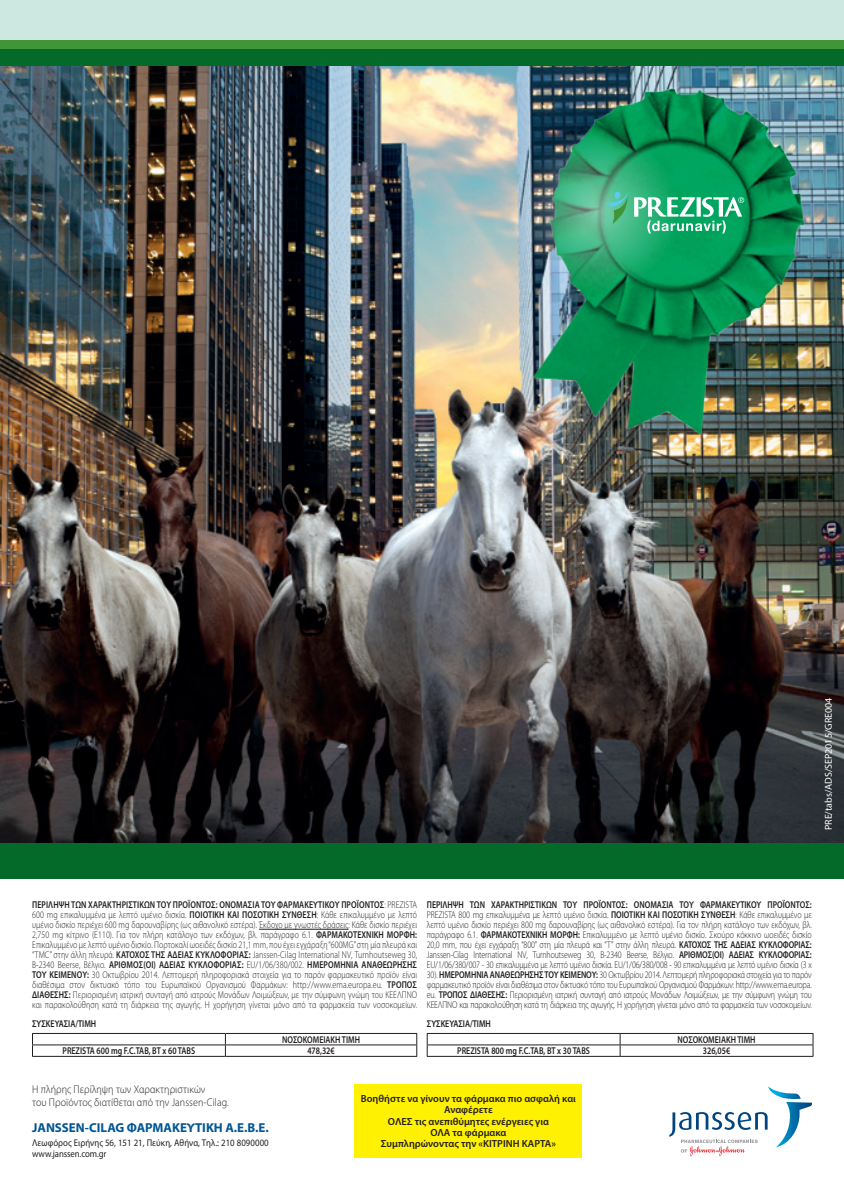
<style>
.page{position:relative;width:844px;height:1191px;background:#fff}
.page>*{position:absolute;margin:0;border:0;box-sizing:border-box;transform-origin:0 0}
.t1{font:700 12.95px "Myriad Pro";color:#005595}
.t2{font:300 11.2px/13px "Myriad Pro";letter-spacing:.01em;color:#231f20;scale:.9 1}
.t3{font:600 10.33px/11.2px "Myriad Pro";color:#231f20;text-align:center}
.t4{font:300 9.97px/10px "Myriad Pro";letter-spacing:-.005em;color:#231f20;text-align:justify;scale:.8 1}
.t5{font:600 9.97px "Myriad Pro";color:#231f20;scale:.8 1}
.t6{font:9.97px "Myriad Pro";color:#fff}
.t7{font:9.8px/11.5px "Myriad Pro";letter-spacing:.01em;color:#231f20;scale:.9 1}
.s1{font-weight:600}
</style>
<div class="page">
<img style="left:0;top:66px;width:843px;height:777px">
<svg style="left:669px;top:1086px;width:142px;height:70px"></svg>
<div style="left:354px;top:1084px;width:228px;height:73px;background:#fff101"></div>
<div style="left:0;top:0;width:843px;height:55px;background:#cde8e0"></div>
<div style="left:0;top:40px;width:843px;height:22px;background:#3f9537"></div>
<div style="left:0;top:49px;width:843px;height:17px;background:#046a29"></div>
<div style="left:0;top:843px;width:843px;height:35px;background:#046a29"></div>
<img style="left:497px;top:76px;width:313px;height:381px">
<img style="left:515px;top:129px;width:162px;height:163px;border-radius:50%">
<svg style="left:602px;top:192px;width:26px;height:32px"></svg>
<svg style="left:634px;top:197px;width:110px;height:36px"></svg>
<hr style="left:259px;top:929px;width:89px;height:1px;background:#231f20">
<hr style="left:32px;top:1033px;width:193px;height:1px;background:#231f20">
<hr style="left:225px;top:1033px;width:192px;height:1px;background:#231f20">
<hr style="left:32px;top:1044px;width:193px;height:1px;background:#231f20">
<hr style="left:225px;top:1044px;width:192px;height:1px;background:#231f20">
<hr style="left:32px;top:1056px;width:193px;height:1px;background:#231f20">
<hr style="left:225px;top:1056px;width:192px;height:1px;background:#231f20">
<svg style="left:32px;top:1033px;width:1px;height:23px"></svg>
<svg style="left:225px;top:1033px;width:1px;height:23px"></svg>
<svg style="left:416px;top:1034px;width:1px;height:22px"></svg>
<hr style="left:427px;top:1033px;width:193px;height:1px;background:#231f20">
<hr style="left:620px;top:1033px;width:193px;height:1px;background:#231f20">
<hr style="left:427px;top:1044px;width:193px;height:1px;background:#231f20">
<hr style="left:620px;top:1044px;width:193px;height:1px;background:#231f20">
<hr style="left:427px;top:1056px;width:193px;height:1px;background:#231f20">
<hr style="left:620px;top:1056px;width:193px;height:1px;background:#231f20">
<svg style="left:427px;top:1034px;width:1px;height:22px"></svg>
<svg style="left:619px;top:1034px;width:1px;height:22px"></svg>
<svg style="left:812px;top:1034px;width:1px;height:22px"></svg>
<p class="t6" style="left:822px;top:830px;width:134px;rotate:-90deg">PRE/tabs/ADS/SEP2015/GRE004</p>
<p class="t4" style="left:32px;top:900px;width:482px"><span class="s1">ΠΕΡΙΛΗΨΗ ΤΩΝ ΧΑΡΑΚΤΗΡΙΣΤΙΚΩΝ ΤΟΥ ΠΡΟΪΟΝΤΟΣ: ΟΝΟΜΑΣΙΑ ΤΟΥ ΦΑΡΜΑΚΕΥΤΙΚΟΥ ΠΡΟΪΟΝΤΟΣ</span>: PREZISTA 600 mg επικαλυμμένα με λεπτό υμένιο δισκία. <span class="s1">ΠΟΙΟΤΙΚΗ ΚΑΙ ΠΟΣΟΤΙΚΗ ΣΥΝΘΕΣΗ</span>: Κάθε επικαλυμμένο με λεπτό υμένιο δισκίο περιέχει 600 mg δαρουναβίρης (ως αιθανολικό εστέρα). Έκδοχο με γνωστές δράσεις: Κάθε δισκίο περιέχει 2,750 mg κίτρινο (E110). Για τον πλήρη κατάλογο των εκδόχων, βλ. παράγραφο 6.1. <span class="s1">ΦΑΡΜΑΚΟΤΕΧΝΙΚΗ ΜΟΡΦΗ:<br></span>Επικαλυμμένο με λεπτό υμένιο δισκίο. Πορτοκαλί ωοειδές δισκίο 21,1 mm, που έχει εγχάραξη “600MG” στη μία πλευρά και “TMC” στην άλλη πλευρά. <span class="s1">ΚΑΤΟΧΟΣ ΤΗΣ ΑΔΕΙΑΣ ΚΥΚΛΟΦΟΡΙΑΣ:</span> Janssen-Cilag International NV, Turnhoutseweg 30, B-2340 Beerse, Bέλγιο. <span class="s1">ΑΡΙΘΜΟΣ(ΟΙ) ΑΔΕΙΑΣ ΚΥΚΛΟΦΟΡΙΑΣ:</span> EU/1/06/380/002. <span class="s1">ΗΜΕΡΟΜΗΝΙΑ ΑΝΑΘΕΩΡΗΣΗΣ ΤΟΥ ΚΕΙΜΕΝΟΥ:</span> 30 Οκτωβρίου 2014. Λεπτομερή πληροφοριακά στοιχεία για το παρόν φαρμακευτικό προϊόν είναι διαθέσιμα στον δικτυακό τόπο του Ευρωπαϊκού Οργανισμού Φαρμάκων: http://www.ema.europa.eu. <span class="s1">ΤΡΟΠΟΣ ΔΙΑΘΕΣΗΣ:</span> Περιορισμένη ιατρική συνταγή από ιατρούς Μονάδων Λοιμώξεων, με την σύμφωνη γνώμη του ΚΕΕΛΠΝΟ και παρακολούθηση κατά τη διάρκεια της αγωγής. Η χορήγηση γίνεται μόνο από τα φαρμακεία των νοσοκομείων.</p>
<p class="t5" style="left:32px;top:1017px;width:82px">ΣΥΣΚΕΥΑΣΙΑ/ΤΙΜΗ</p>
<p class="t5" style="left:282px;top:1033px;width:99px">ΝΟΣΟΚΟΜΕΙΑΚΗ ΤΙΜΗ</p>
<p class="t5" style="left:63px;top:1044px;width:167px">PREZISTA 600 mg F.C.TAB, BT x 60 TABS</p>
<p class="t5" style="left:307px;top:1044px;width:36px">478,32€</p>
<p class="t4" style="left:427px;top:900px;width:482px"><span class="s1">ΠΕΡΙΛΗΨΗ ΤΩΝ ΧΑΡΑΚΤΗΡΙΣΤΙΚΩΝ ΤΟΥ ΠΡΟΪΟΝΤΟΣ: ΟΝΟΜΑΣΙΑ ΤΟΥ ΦΑΡΜΑΚΕΥΤΙΚΟΥ ΠΡΟΪΟΝΤΟΣ:<br></span>PREZISTA 800 mg επικαλυμμένα με λεπτό υμένιο δισκία. <span class="s1">ΠΟΙΟΤΙΚΗ ΚΑΙ ΠΟΣΟΤΙΚΗ ΣΥΝΘΕΣΗ</span>: Κάθε επικαλυμμένο με λεπτό υμένιο δισκίο περιέχει 800 mg δαρουναβίρης (ως αιθανολικό εστέρα). Για τον πλήρη κατάλογο των εκδόχων, βλ. παράγραφο 6.1. <span class="s1">ΦΑΡΜΑΚΟΤΕΧΝΙΚΗ ΜΟΡΦΗ:</span> Επικαλυμμένο με λεπτό υμένιο δισκίο. Σκούρο κόκκινο ωοειδές δισκίο 20,0 mm, που έχει εγχάραξη “800” στη μία πλευρά και “T” στην άλλη πλευρά. <span class="s1">ΚΑΤΟΧΟΣ ΤΗΣ ΑΔΕΙΑΣ ΚΥΚΛΟΦΟΡΙΑΣ:<br></span>Janssen-Cilag International NV, Turnhoutseweg 30, B-2340 Beerse, Bέλγιο. <span class="s1">ΑΡΙΘΜΟΣ(ΟΙ) ΑΔΕΙΑΣ ΚΥΚΛΟΦΟΡΙΑΣ:<br></span>EU/1/06/380/007 - 30 επικαλυμμένα με λεπτό υμένιο δισκία. EU/1/06/380/008 - 90 επικαλυμμένα με λεπτό υμένιο δισκία (3 x 30). <span class="s1">ΗΜΕΡΟΜΗΝΙΑ ΑΝΑΘΕΩΡΗΣΗΣ ΤΟΥ ΚΕΙΜΕΝΟΥ:</span> 30 Οκτωβρίου 2014. Λεπτομερή πληροφοριακά στοιχεία για το παρόν φαρμακευτικό προϊόν είναι διαθέσιμα στον δικτυακό τόπο του Ευρωπαϊκού Οργανισμού Φαρμάκων: http://www.ema.europa. eu. <span class="s1">ΤΡΟΠΟΣ ΔΙΑΘΕΣΗΣ:</span> Περιορισμένη ιατρική συνταγή από ιατρούς Μονάδων Λοιμώξεων, με την σύμφωνη γνώμη του ΚΕΕΛΠΝΟ και παρακολούθηση κατά τη διάρκεια της αγωγής. Η χορήγηση γίνεται μόνο από τα φαρμακεία των νοσοκομείων.</p>
<p class="t5" style="left:427px;top:1017px;width:82px">ΣΥΣΚΕΥΑΣΙΑ/ΤΙΜΗ</p>
<p class="t5" style="left:677px;top:1033px;width:99px">ΝΟΣΟΚΟΜΕΙΑΚΗ ΤΙΜΗ</p>
<p class="t5" style="left:457px;top:1044px;width:167px">PREZISTA 800 mg F.C.TAB, BT x 30 TABS</p>
<p class="t5" style="left:702px;top:1044px;width:36px">326,05€</p>
<p class="t2" style="left:32px;top:1082px;width:220px">Η πλήρης Περίληψη των Χαρακτηριστικών<br>του Προϊόντος διατίθεται από την Janssen-Cilag.</p>
<p class="t1" style="left:32px;top:1119px;width:238px">JANSSEN-CILAG ΦΑΡΜΑΚΕΥΤΙΚΗ A.E.B.E.</p>
<p class="t7" style="left:32px;top:1136px;width:264px">Λεωφόρος Ειρήνης 56, 151 21, Πεύκη, Αθήνα, Τηλ.: 210 8090000 www.janssen.com.gr</p>
<p class="t3" style="left:361px;top:1093px;width:216px">Βοηθήστε να γίνουν τα φάρμακα πιο ασφαλή και<br>Αναφέρετε<br>ΟΛΕΣ τις ανεπιθύμητες ενέργειες για<br>ΟΛΑ τα φάρμακα<br>Συμπληρώνοντας την «ΚΙΤΡΙΝΗ ΚΑΡΤΑ»</p>
</div>
